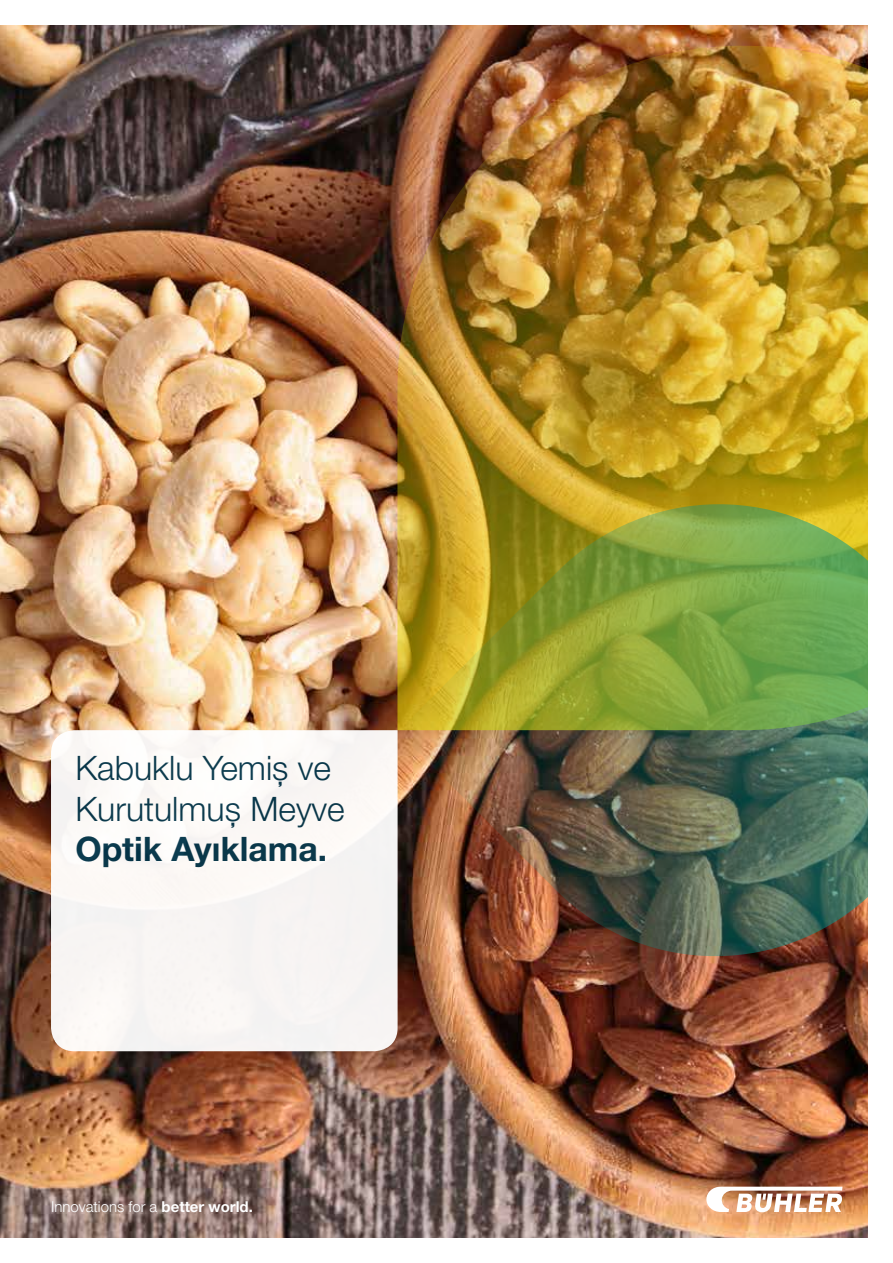
<style>
.page{position:relative;width:893px;height:1263px;background:#fff}
.page>*{position:absolute;margin:0;border:0;box-sizing:border-box;transform-origin:0 0}
.t1{font:300 33.75px/40.5px "Helvetica Neue LT Pro";color:#00344a}
.t2{font:700 33.75px "Helvetica Neue LT Pro";color:#00344a}
.t3{font:300 15px "Helvetica Neue LT Pro";color:#fff}
.s1{font-weight:700}
</style>
<div class="page">
<img style="left:0;top:26px;width:867px;height:1211px">
<div style="left:51px;top:730px;width:347px;height:321px;background:#f9f6f4"></div>
<img style="left:398px;top:46px;width:469px;height:436px">
<img style="left:398px;top:482px;width:469px;height:487px">
<svg style="left:706px;top:1187px;width:136px;height:25px"></svg>
<p class="t1" style="left:75px;top:747px;width:271px">Kabuklu Yemiş ve<br>Kurutulmuş Meyve</p>
<p class="t2" style="left:75px;top:828px;width:253px">Optik Ayıklama.</p>
<p class="t3" style="left:51px;top:1197px;width:203px">Innovations for a <span class="s1">better world.</span></p>
</div>
